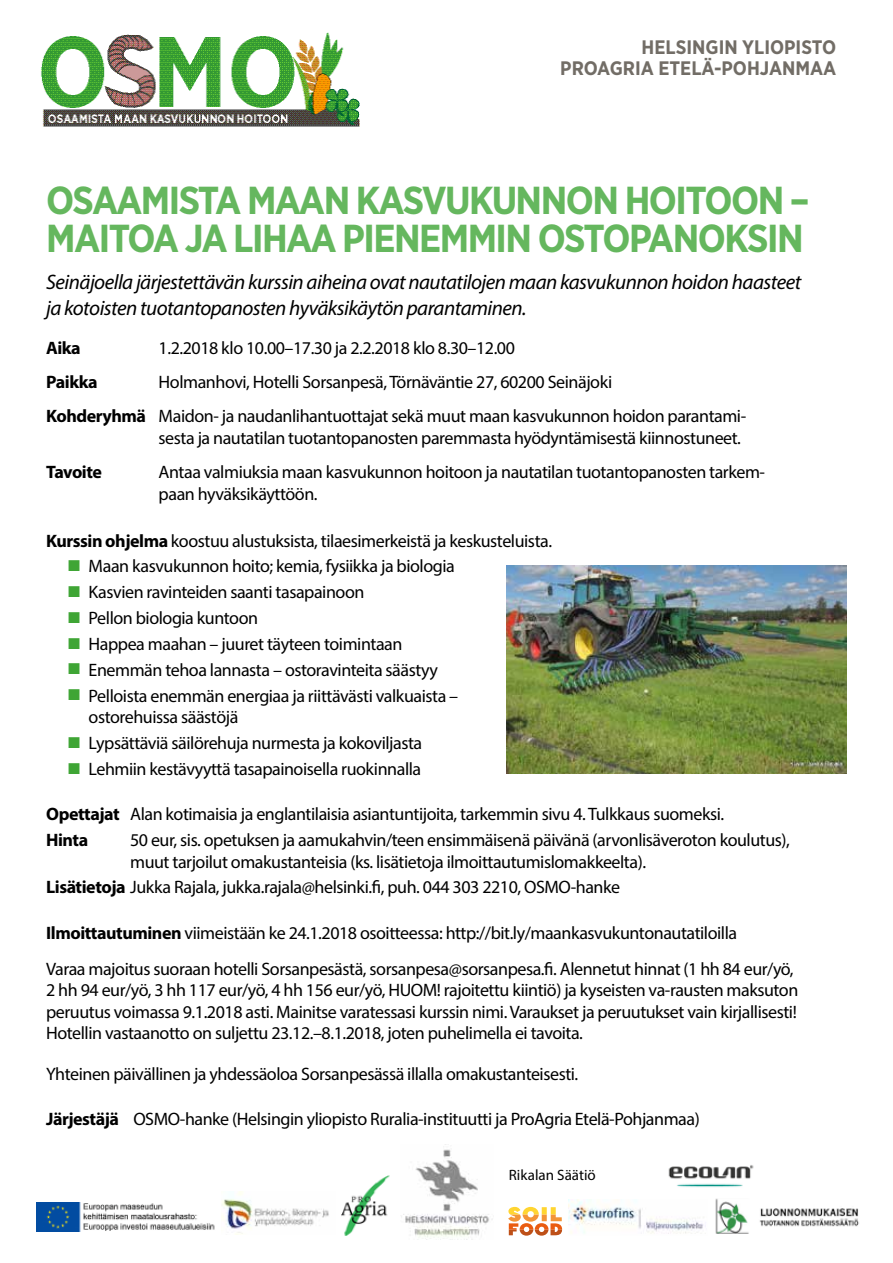
<style>
.page{position:relative;width:893px;height:1263px;background:#fff}
.page>*{position:absolute;margin:0;border:0;box-sizing:border-box;transform-origin:0 0}
.t1{font:700 39px/37.5px "Gotham Narrow";letter-spacing:-.04em;color:#65b75e}
.t2{font:italic 21px/25.2px "Myriad Pro";letter-spacing:-.025em;color:#000}
.t3{font:700 19.5px/21px "Gotham Narrow";color:#726d66;text-align:right}
.t4{font:18px/25.8px "Myriad Pro";letter-spacing:-.025em;color:#000}
.t5{font:700 18px "Myriad Pro";letter-spacing:-.025em;color:#000}
.t6{font:15px "Myriad Pro";color:#000}
.s1{font-weight:700}
</style>
<div class="page">
<img style="left:41px;top:32px;width:318px;height:95px">
<img style="left:506px;top:566px;width:341px;height:208px">
<img style="left:401px;top:1149px;width:92px;height:90px">
<img style="left:342px;top:1175px;width:48px;height:61px">
<img style="left:37px;top:1202px;width:178px;height:29px">
<img style="left:222px;top:1192px;width:107px;height:42px">
<svg style="left:508px;top:1207px;width:54px;height:29px"></svg>
<img style="left:568px;top:1200px;width:138px;height:34px">
<img style="left:715px;top:1198px;width:144px;height:35px">
<img style="left:668px;top:1165px;width:86px;height:22px">
<p class="t3" style="left:560px;top:36px;width:277px">HELSINGIN YLIOPISTO<br>PROAGRIA ETELÄ-POHJANMAA</p>
<h1 class="t1" style="left:46px;top:181px;width:765px">OSAAMISTA MAAN KASVUKUNNON HOITOON –<br>MAITOA JA LIHAA PIENEMMIN OSTOPANOKSIN</h1>
<p class="t2" style="left:46px;top:269px;width:757px">Seinäjoella järjestettävän kurssin aiheina ovat nautatilojen maan kasvukunnon hoidon haasteet ja kotoisten tuotantopanosten hyväksikäytön parantaminen.</p>
<p class="t5" style="left:46px;top:336px;width:36px">Aika</p>
<p class="t4" style="left:159px;top:334px;width:358px">1.2.2018 klo 10.00–17.30 ja 2.2.2018 klo 8.30–12.00</p>
<p class="t5" style="left:46px;top:370px;width:53px">Paikka</p>
<p class="t4" style="left:46px;top:365px;width:702px;line-height:34.3px;text-indent:112px">Holmanhovi, Hotelli Sorsanpesä, Törnäväntie 27, 60200 Seinäjoki<br><span class="s1">Kohderyhmä</span> Maidon- ja naudanlihantuottajat sekä muut maan kasvukunnon hoidon parantami-</p>
<p class="t4" style="left:159px;top:425px;width:584px">sesta ja nautatilan tuotantopanosten paremmasta hyödyntämisestä kiinnostuneet.</p>
<p class="t5" style="left:46px;top:461px;width:57px">Tavoite</p>
<p class="t4" style="left:159px;top:461px;width:608px;line-height:21.6px">Antaa valmiuksia maan kasvukunnon hoitoon ja nautatilan tuotantopanosten tarkem&shy;paan hyväksikäyttöön.</p>
<p class="t4" style="left:89px;top:527px;width:465px;text-indent:-43px"><span class="s1">Kurssin ohjelma</span> koostuu alustuksista, tilaesimerkeistä ja keskusteluista.<br>Maan kasvukunnon hoito; kemia, fysiikka ja biologia<br>Kasvien ravinteiden saanti tasapainoon<br>Pellon biologia kuntoon<br>Happea maahan – juuret täyteen toimintaan<br>Enemmän tehoa lannasta – ostoravinteita säästyy<br>Pelloista enemmän energiaa ja riittävästi valkuaista –</p>
<p class="t4" style="left:89px;top:704px;width:335px">ostorehuissa säästöjä<br>Lypsättäviä säilörehuja nurmesta ja kokoviljasta<br>Lehmiin kestävyyttä tasapainoisella ruokinnalla</p>
<p class="t4" style="left:46px;top:801px;width:680px"><span class="s1">Opettajat</span> Alan kotimaisia ja englantilaisia asiantuntijoita, tarkemmin sivu 4. Tulkkaus suomeksi.<br><span class="s1">Hinta</span></p>
<p class="t4" style="left:130px;top:829px;width:661px;line-height:21.6px">50 eur, sis. opetuksen ja aamukahvin/teen ensimmäisenä päivänä (arvonlisäveroton koulutus), muut tarjoilut omakustanteisia (ks. lisätietoja ilmoittautumislomakkeelta).</p>
<p class="t4" style="left:46px;top:874px;width:575px"><span class="s1">Lisätietoja</span> Jukka Rajala, jukka.rajala@helsinki.fi, puh. 044 303 2210, OSMO-hanke</p>
<p class="t4" style="left:46px;top:914px;width:749px;line-height:36.2px"><span class="s1">Ilmoittautuminen</span> viimeistään ke 24.1.2018 osoitteessa: http://bit.ly/maankasvukuntonautatiloilla<br>Varaa majoitus suoraan hotelli Sorsanpesästä, sorsanpesa@sorsanpesa.fi. Alennetut hinnat (1 hh 84 eur/yö,</p>
<p class="t4" style="left:46px;top:979px;width:754px;line-height:21.6px;text-align:justify">2 hh 94 eur/yö, 3 hh 117 eur/yö, 4 hh 156 eur/yö, HUOM! rajoitettu kiintiö) ja kyseisten va-rausten maksuton peruutus voimassa 9.1.2018 asti. Mainitse varatessasi kurssin nimi. Varaukset ja peruutukset vain kirjallisesti!<br>Hotellin vastaanotto on suljettu 23.12.–8.1.2018, joten puhelimella ei tavoita.</p>
<p class="t4" style="left:46px;top:1061px;width:534px">Yhteinen päivällinen ja yhdessäoloa Sorsanpesässä illalla omakustanteisesti.</p>
<p class="t4" style="left:46px;top:1106px;width:655px"><span class="s1">Järjestäjä</span> OSMO-hanke (Helsingin yliopisto Ruralia-instituutti ja ProAgria Etelä-Pohjanmaa)</p>
<p class="t6" style="left:509px;top:1165px;width:89px">Rikalan Säätiö</p>
</div>
